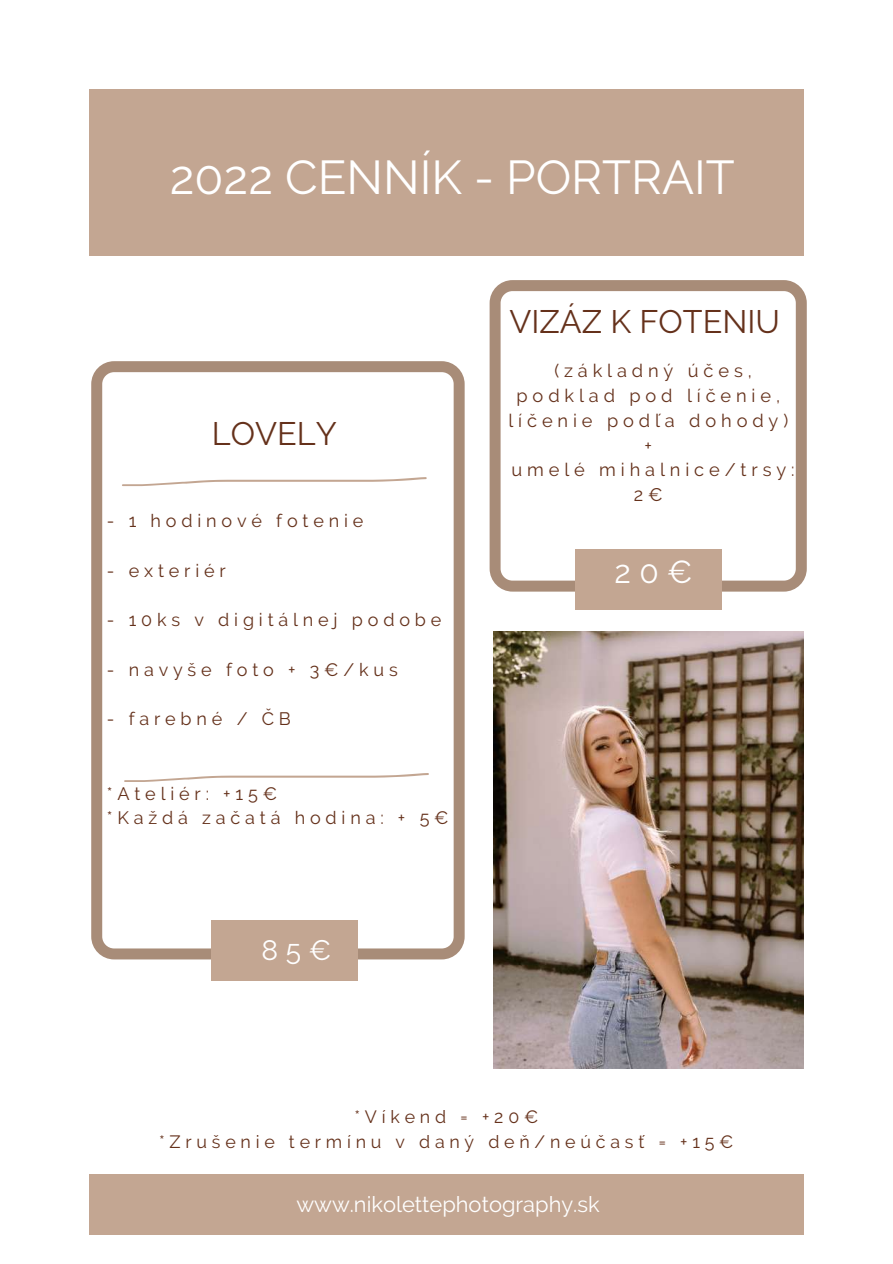
<style>
.page{position:relative;width:893px;height:1264px;background:#fff}
.page>*{position:absolute;margin:0;border:0;box-sizing:border-box;transform-origin:0 0}
.t1{font:47.4px "Raleway";color:#fff}
.t2{font:32.4px "Raleway";color:#65311b}
.t3{font:31.65px "Raleway";color:#fff}
.t4{font:28.05px "Raleway";color:#fff}
.t5{font:21.9px "Raleway";color:#fff}
.t6{font:18.15px/24.8px "Raleway";letter-spacing:.27em;color:#65311b;text-align:center}
.t7{font:18px/24.8px "Raleway";letter-spacing:.27em;color:#65311b}
.t8{font:17.85px/24.8px "Raleway";letter-spacing:.27em;color:#65311b;text-align:center}
</style>
<div class="page">
<div style="left:89px;top:89px;width:714px;height:167px;background:#c3a692"></div>
<div style="left:89px;top:1173px;width:714px;height:61px;background:#c3a692"></div>
<svg style="left:91px;top:361px;width:373px;height:598px"></svg>
<svg style="left:489px;top:280px;width:317px;height:311px"></svg>
<div style="left:211px;top:919px;width:146px;height:61px;background:#c3a692"></div>
<div style="left:575px;top:549px;width:146px;height:61px;background:#c3a692"></div>
<img style="left:493px;top:631px;width:310px;height:437px">
<svg style="left:122px;top:477px;width:304px;height:9px"></svg>
<svg style="left:124px;top:773px;width:305px;height:9px"></svg>
<h1 class="t1" style="left:170px;top:149px;width:566px">2022 CENNÍK - PORTRAIT</h1>
<h2 class="t2" style="left:212px;top:414px;width:126px">LOVELY</h2>
<p class="t7" style="left:107px;top:508px;width:258px">- 1 hodinové fotenie</p>
<p class="t7" style="left:107px;top:558px;width:120px">- exteriér</p>
<p class="t7" style="left:107px;top:607px;width:336px">- 10ks v digitálnej podobe</p>
<p class="t7" style="left:107px;top:657px;width:292px">- navyše foto + 3€/kus</p>
<p class="t7" style="left:107px;top:706px;width:185px">- farebné / ČB</p>
<p class="t7" style="left:107px;top:780px;width:343px">*Ateliér: +15€<br>*Každá začatá hodina: + 5€</p>
<h3 class="t4" style="left:261px;top:933px;width:71px">85€</h3>
<h2 class="t2" style="left:509px;top:303px;width:272px">VIZÁZ K FOTENIU</h2>
<p class="t6" style="left:508px;top:358px;width:288px">(základný účes, podklad pod líčenie, líčenie podľa dohody) +<br>umelé mihalnice/trsy:<br>2 €</p>
<h3 class="t3" style="left:614px;top:553px;width:80px">20€</h3>
<p class="t8" style="left:159px;top:1104px;width:576px">*Víkend = +20€<br>*Zrušenie termínu v daný deň/neúčasť = +15€</p>
<p class="t5" style="left:296px;top:1191px;width:305px">www.nikolettephotography.sk</p>
</div>
